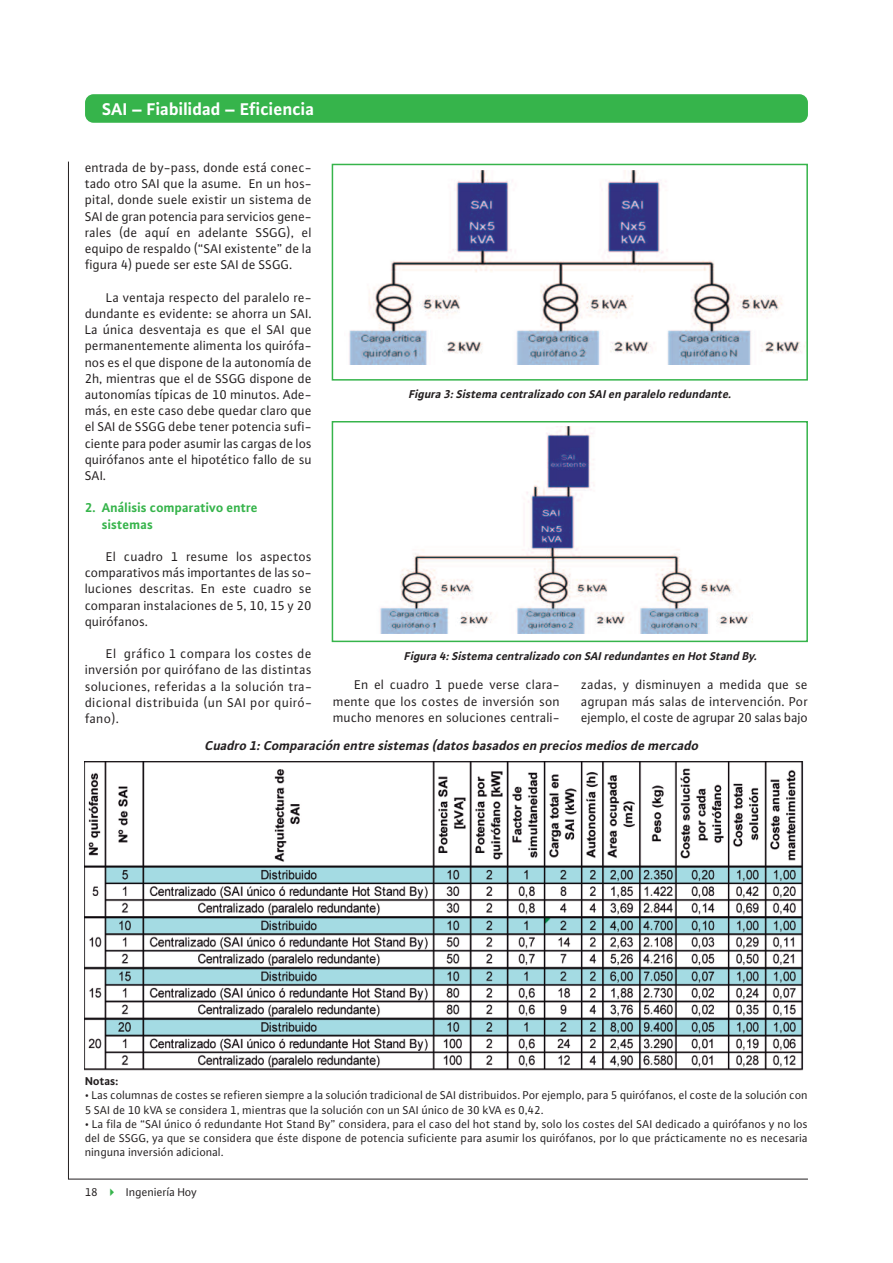
<style>
.page{position:relative;width:893px;height:1263px;background:#fff}
.page>*{position:absolute;margin:0;border:0;box-sizing:border-box;transform-origin:0 0}
.t1{font:700 18px "WILO Plus TF";color:#fff}
.t2{font:13.5px/16.2px "WILO Plus TF";letter-spacing:.005em;color:#231f20;text-align:justify}
.t3{font:italic 700 13.5px "WILO Plus TF";color:#231f20}
.t4{font:700 13.5px/16.2px "WILO Plus TF";letter-spacing:.005em;color:#36b44b}
.t5{font:12px/14.2px "WILO Plus TF";letter-spacing:.005em;color:#231f20}
.t6{font:italic 700 12px "WILO Plus TF";color:#231f20}
.t7{font:700 12px "WILO Plus TF";letter-spacing:.005em;color:#231f20}
.s1{color:#36b44b}
</style>
<div class="page">
<div style="left:85px;top:94px;width:723px;height:29px;background:#36b44b;border-radius:9px"></div>
<hr style="left:68px;top:1179px;width:740px;height:1px;background:#231f20">
<hr style="left:68px;top:162px;width:1px;height:1017px;background:#231f20">
<img style="left:84px;top:761px;width:720px;height:310px">
<img style="left:349px;top:171px;width:456px;height:193px">
<div style="left:332px;top:164px;width:476px;height:217px;border:2px solid #36b44b"></div>
<img style="left:380px;top:427px;width:373px;height:206px">
<div style="left:332px;top:421px;width:476px;height:221px;border:2px solid #36b44b"></div>
<h1 class="t1" style="left:102px;top:98px;width:214px">SAI – Fiabilidad – Eficiencia</h1>
<p class="t2" style="left:85px;top:159px;width:228px">entrada de by-pass, donde está conec&shy;tado otro SAI que la asume. En un hos&shy;pital, donde suele existir un sistema de SAI de gran potencia para servicios gene&shy;rales (de aquí en adelante SSGG), el equipo de respaldo (“SAI existente” de la figura 4) puede ser este SAI de SSGG.</p>
<p class="t2" style="left:85px;top:289px;width:228px;text-indent:21px">La ventaja respecto del paralelo re&shy;dundante es evidente: se ahorra un SAI.<br>La única desventaja es que el SAI que permanentemente alimenta los quirófa&shy;nos es el que dispone de la autonomía de 2h, mientras que el de SSGG dispone de autonomías típicas de 10 minutos. Ade&shy;más, en este caso debe quedar claro que el SAI de SSGG debe tener potencia sufi&shy;ciente para poder asumir las cargas de los quirófanos ante el hipotético fallo de su SAI.</p>
<p class="t4" style="left:102px;top:499px;width:157px;text-indent:-17px">2. Análisis comparativo entre sistemas</p>
<p class="t2" style="left:85px;top:548px;width:228px;text-indent:21px">El cuadro 1 resume los aspectos comparativos más importantes de las so&shy;luciones descritas. En este cuadro se comparan instalaciones de 5, 10, 15 y 20 quirófanos.</p>
<p class="t2" style="left:85px;top:645px;width:229px;text-indent:21px">El gráfico 1 compara los costes de inversión por quirófano de las distintas soluciones, referidas a la solución tra&shy;dicional distribuida (un SAI por quiró&shy;fano).</p>
<p class="t6" style="left:408px;top:387px;width:327px">Figura 3: Sistema centralizado con SAI en paralelo redundante.</p>
<p class="t6" style="left:404px;top:648px;width:357px">Figura 4: Sistema centralizado con SAI redundantes en Hot Stand By.</p>
<p class="t2" style="left:333px;top:677px;width:228px;text-indent:21px">En el cuadro 1 puede verse clara&shy;mente que los costes de inversión son mucho menores en soluciones centrali-</p>
<p class="t2" style="left:581px;top:677px;width:228px">zadas, y disminuyen a medida que se agrupan más salas de intervención. Por ejemplo, el coste de agrupar 20 salas bajo</p>
<p class="t3" style="left:205px;top:737px;width:498px">Cuadro 1: Comparación entre sistemas (datos basados en precios medios de mercado</p>
<p class="t7" style="left:85px;top:1074px;width:35px">Notas:</p>
<p class="t5" style="left:85px;top:1088px;width:724px">• Las columnas de costes se refieren siempre a la solución tradicional de SAI distribuidos. Por ejemplo, para 5 quirófanos, el coste de la solución con<br>5 SAI de 10 kVA se considera 1, mientras que la solución con un SAI único de 30 kVA es 0,42.</p>
<p class="t5" style="left:85px;top:1116px;width:724px;text-align:justify">• La fila de “SAI único ó redundante Hot Stand By” considera, para el caso del hot stand by, solo los costes del SAI dedicado a quirófanos y no los del de SSGG, ya que se considera que éste dispone de potencia suficiente para asumir los quirófanos, por lo que prácticamente no es necesaria ninguna inversión adicional.</p>
<p class="t5" style="left:85px;top:1185px;width:114px">18 <span class="s1">✔</span> Ingeniería Hoy</p>
</div>
